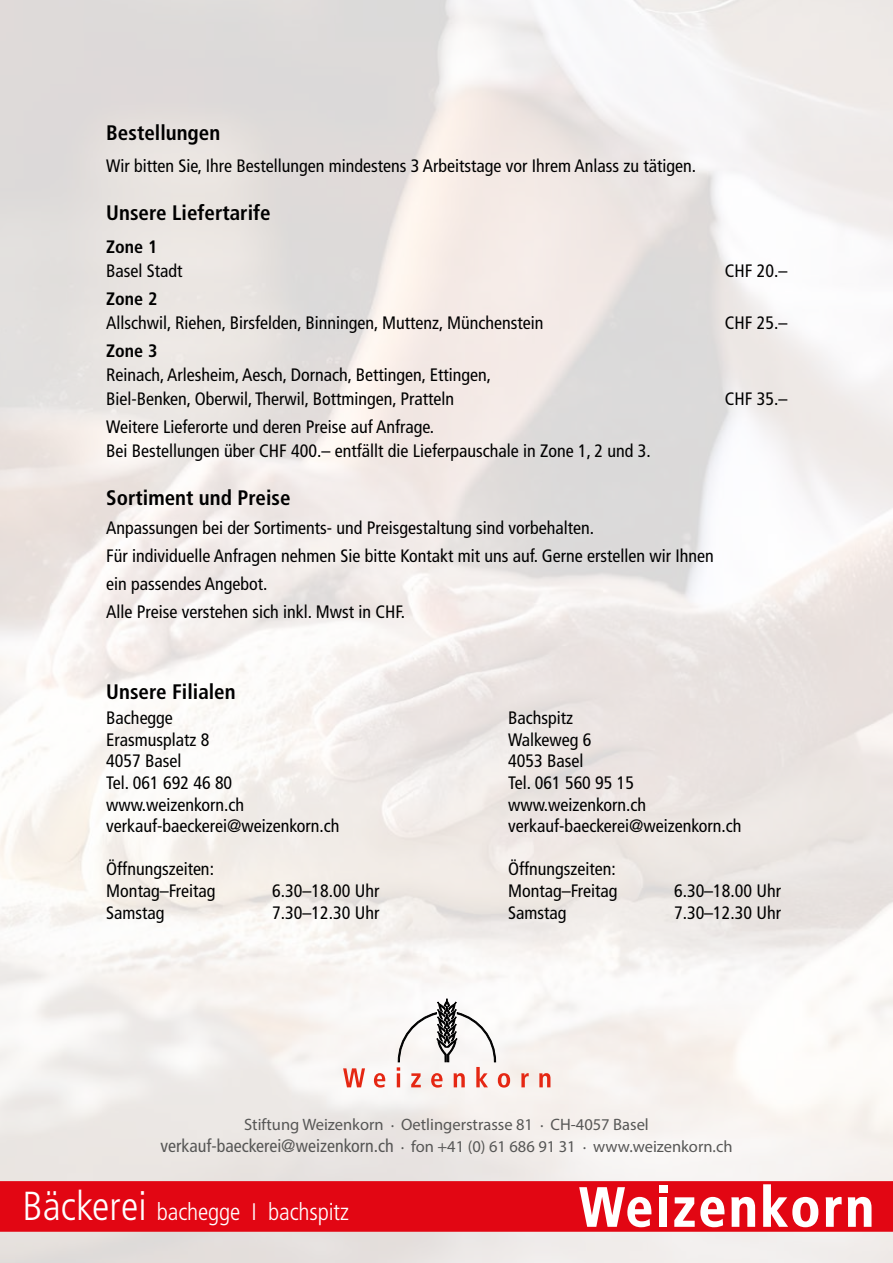
<style>
.page{position:relative;width:893px;height:1263px;background:#fff}
.page>*{position:absolute;margin:0;border:0;box-sizing:border-box;transform-origin:0 0}
.t1{font:300 condensed 24px "Frutiger LT Std";letter-spacing:-.005em;color:#fff}
.t2{font:700 condensed 21px "Frutiger LT Std";color:#000}
.t3{font:condensed 18px/21.6px "Frutiger LT Std";color:#000}
.t4{font:700 condensed 18px "Frutiger LT Std";color:#000}
.t5{font:16.5px/21.6px "Myriad Pro";color:#575756;text-align:center}
.s1{font-family:"Frutiger LT Std";font-stretch:condensed;font-size:18px}
.s2{font-size:40.5px}
</style>
<div class="page">
<svg style="left:343px;top:1068px;width:22px;height:19px"></svg>
<svg style="left:374px;top:1073px;width:11px;height:14px"></svg>
<svg style="left:397px;top:999px;width:113px;height:88px"></svg>
<svg style="left:521px;top:1073px;width:8px;height:14px"></svg>
<svg style="left:539px;top:1073px;width:11px;height:14px"></svg>
<div style="left:0;top:1181px;width:893px;height:51px;background:#e20613"></div>
<svg style="left:579px;top:1187px;width:72px;height:40px"></svg>
<div style="left:659px;top:1197px;width:8px;height:30px;background:#fff"></div>
<div style="left:659px;top:1185px;width:8px;height:8px;background:#fff"></div>
<svg style="left:674px;top:1197px;width:50px;height:30px"></svg>
<svg style="left:731px;top:1197px;width:24px;height:30px"></svg>
<svg style="left:763px;top:1184px;width:55px;height:43px"></svg>
<svg style="left:826px;top:1197px;width:16px;height:30px"></svg>
<svg style="left:848px;top:1197px;width:23px;height:30px"></svg>
<p class="t2" style="left:106px;top:120px;width:116px">Bestellungen</p>
<p class="t3" style="left:106px;top:155px;width:591px">Wir bitten Sie, Ihre Bestellungen mindestens 3 Arbeitstage vor Ihrem Anlass zu tätigen.</p>
<p class="t2" style="left:106px;top:200px;width:166px">Unsere Liefertarife</p>
<p class="t4" style="left:106px;top:236px;width:53px">Zone 1</p>
<p class="t3" style="left:106px;top:260px;width:78px">Basel Stadt</p>
<p class="t3" style="left:725px;top:260px;width:64px">CHF 20.–</p>
<p class="t4" style="left:106px;top:288px;width:53px">Zone 2</p>
<p class="t3" style="left:106px;top:312px;width:439px">Allschwil, Riehen, Birsfelden, Binningen, Muttenz, Münchenstein</p>
<p class="t3" style="left:725px;top:312px;width:64px">CHF 25.–</p>
<p class="t4" style="left:106px;top:340px;width:53px">Zone 3</p>
<p class="t3" style="left:106px;top:363px;width:386px;line-height:24px">Reinach, Arlesheim, Aesch, Dornach, Bettingen, Ettingen,<br>Biel-Benken, Oberwil, Therwil, Bottmingen, Pratteln</p>
<p class="t3" style="left:725px;top:388px;width:64px">CHF 35.–</p>
<p class="t3" style="left:106px;top:415px;width:546px;line-height:24px">Weitere Lieferorte und deren Preise auf Anfrage.<br>Bei Bestellungen über CHF 400.– entfällt die Lieferpauschale in Zone 1, 2 und 3.</p>
<p class="t2" style="left:106px;top:486px;width:186px">Sortiment und Preise</p>
<p class="t3" style="left:106px;top:513px;width:609px;line-height:28.2px">Anpassungen bei der Sortiments- und Preisgestaltung sind vorbehalten.<br>Für individuelle Anfragen nehmen Sie bitte Kontakt mit uns auf. Gerne erstellen wir Ihnen ein passendes Angebot.<br>Alle Preise verstehen sich inkl. Mwst in CHF.</p>
<p class="t2" style="left:106px;top:679px;width:131px">Unsere Filialen</p>
<p class="t3" style="left:106px;top:707px;width:235px">Bachegge<br>Erasmusplatz 8<br>4057 Basel<br>Tel. 061 692 46 80 www.weizenkorn.ch verkauf-baeckerei@weizenkorn.ch</p>
<p class="t3" style="left:106px;top:858px;width:111px">Öffnungszeiten:<br>Montag–Freitag</p>
<p class="t3" style="left:272px;top:880px;width:109px">6.30–18.00 Uhr</p>
<p class="t3" style="left:106px;top:902px;width:60px">Samstag</p>
<p class="t3" style="left:272px;top:902px;width:109px">7.30–12.30 Uhr</p>
<p class="t3" style="left:508px;top:707px;width:235px">Bachspitz<br>Walkeweg 6<br>4053 Basel<br>Tel. 061 560 95 15 www.weizenkorn.ch verkauf-baeckerei@weizenkorn.ch</p>
<p class="t3" style="left:508px;top:858px;width:111px">Öffnungszeiten:<br>Montag–Freitag</p>
<p class="t3" style="left:674px;top:880px;width:109px">6.30–18.00 Uhr</p>
<p class="t3" style="left:508px;top:902px;width:60px">Samstag</p>
<p class="t3" style="left:674px;top:902px;width:109px">7.30–12.30 Uhr</p>
<p class="t5" style="left:160px;top:1113px;width:574px">Stiftung Weizenkorn . Oetlingerstrasse 81 . CH-4057 Basel <span class="s1">verkauf-baeckerei@weizenkorn.ch</span> . fon +41 (0) 61 686 91 31 . www.weizenkorn.ch</p>
<h1 class="t1" style="left:22px;top:1197px;width:328px"><span class="s2">Bäckerei</span> bachegge I bachspitz</h1>
</div>
